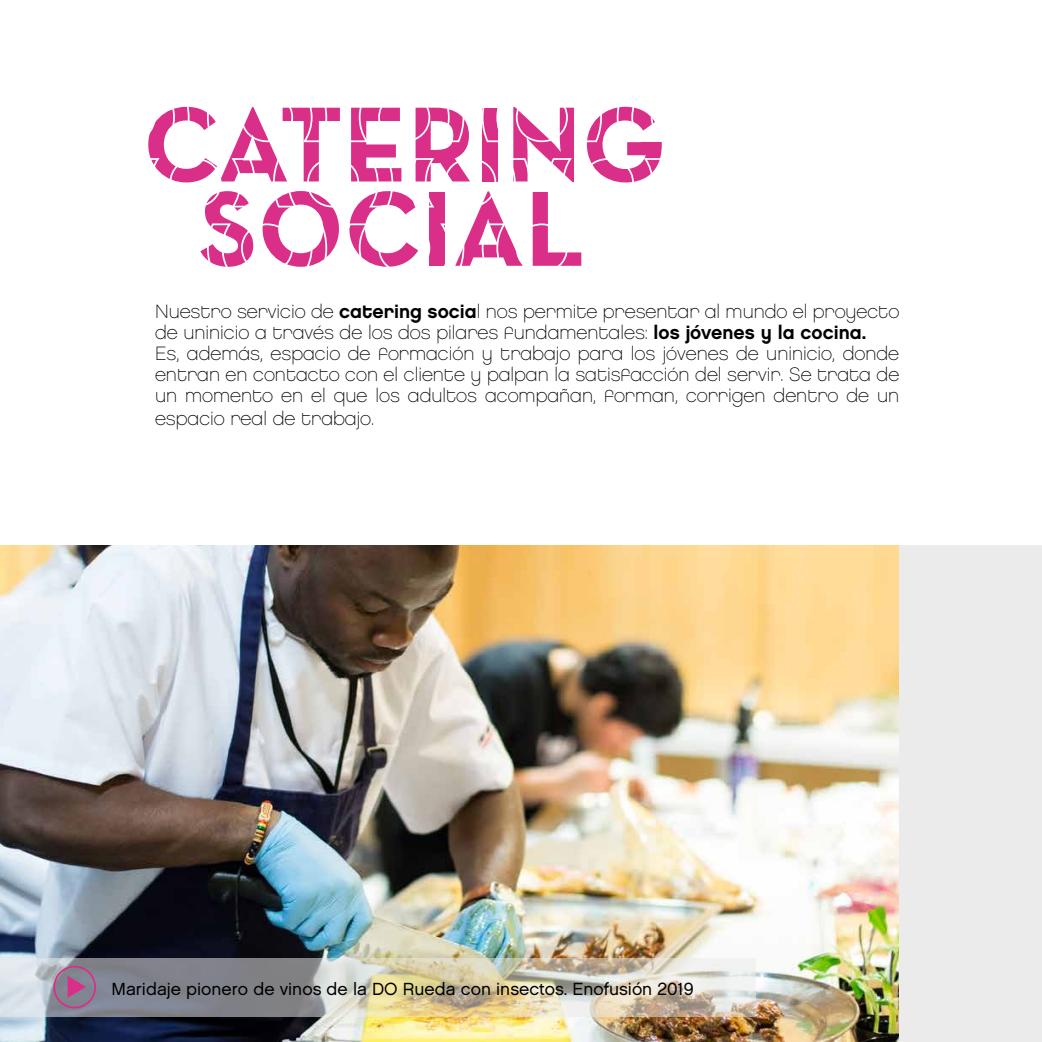
<style>
.page{position:relative;width:1042px;height:1042px;background:#fff}
.page>*{position:absolute;margin:0;border:0;box-sizing:border-box;transform-origin:0 0}
.t1{font:108.5px "Neutra Text Bold Alt";color:#da2f89}
.t2{font:19.25px/21px "Chalet Paris Nineteen Eighty";color:#000}
.t3{font:17.5px "Chalet London Nineteen Sixty";color:#000}
.s1{font-family:"Chalet New York Nineteen Eighty"}
</style>
<div class="page">
<img style="left:0;top:546px;width:899px;height:496px">
<div style="left:651px;top:223px;width:52px;height:50px;border:2px solid #fff;border-radius:50%"></div>
<div style="left:651px;top:93px;width:52px;height:49px;border:2px solid #fff;border-radius:50%"></div>
<div style="left:717px;top:158px;width:52px;height:49px;border:2px solid #fff;border-radius:50%"></div>
<div style="left:717px;top:28px;width:52px;height:49px;border:2px solid #fff;border-radius:50%"></div>
<div style="left:922px;top:223px;width:52px;height:50px;border:2px solid #fff;border-radius:50%"></div>
<div style="left:922px;top:93px;width:52px;height:49px;border:2px solid #fff;border-radius:50%"></div>
<div style="left:988px;top:158px;width:52px;height:49px;border:2px solid #fff;border-radius:50%"></div>
<div style="left:988px;top:28px;width:52px;height:49px;border:2px solid #fff;border-radius:50%"></div>
<div style="left:516px;top:223px;width:52px;height:50px;border:2px solid #fff;border-radius:50%"></div>
<div style="left:516px;top:93px;width:52px;height:49px;border:2px solid #fff;border-radius:50%"></div>
<div style="left:582px;top:158px;width:52px;height:49px;border:2px solid #fff;border-radius:50%"></div>
<div style="left:582px;top:28px;width:52px;height:49px;border:2px solid #fff;border-radius:50%"></div>
<div style="left:241px;top:223px;width:52px;height:50px;border:2px solid #fff;border-radius:50%"></div>
<div style="left:241px;top:93px;width:52px;height:49px;border:2px solid #fff;border-radius:50%"></div>
<div style="left:307px;top:158px;width:52px;height:49px;border:2px solid #fff;border-radius:50%"></div>
<div style="left:307px;top:28px;width:52px;height:49px;border:2px solid #fff;border-radius:50%"></div>
<div style="left:785px;top:223px;width:52px;height:50px;border:2px solid #fff;border-radius:50%"></div>
<div style="left:785px;top:93px;width:52px;height:49px;border:2px solid #fff;border-radius:50%"></div>
<div style="left:851px;top:158px;width:52px;height:49px;border:2px solid #fff;border-radius:50%"></div>
<div style="left:851px;top:28px;width:52px;height:49px;border:2px solid #fff;border-radius:50%"></div>
<div style="left:378px;top:223px;width:52px;height:50px;border:2px solid #fff;border-radius:50%"></div>
<div style="left:378px;top:93px;width:52px;height:49px;border:2px solid #fff;border-radius:50%"></div>
<div style="left:444px;top:158px;width:52px;height:49px;border:2px solid #fff;border-radius:50%"></div>
<div style="left:444px;top:28px;width:52px;height:49px;border:2px solid #fff;border-radius:50%"></div>
<div style="left:103px;top:223px;width:52px;height:50px;border:2px solid #fff;border-radius:50%"></div>
<div style="left:34px;top:158px;width:52px;height:49px;border:2px solid #fff;border-radius:50%"></div>
<div style="left:103px;top:93px;width:52px;height:49px;border:2px solid #fff;border-radius:50%"></div>
<div style="left:169px;top:158px;width:52px;height:49px;border:2px solid #fff;border-radius:50%"></div>
<div style="left:169px;top:28px;width:52px;height:49px;border:2px solid #fff;border-radius:50%"></div>
<div style="left:34px;top:28px;width:52px;height:49px;border:2px solid #fff;border-radius:50%"></div>
<div style="left:899px;top:546px;width:143px;height:496px;background:#ebebeb"></div>
<img style="left:0;top:958px;width:756px;height:59px">
<div style="left:53px;top:966px;width:43px;height:42px;border:2px solid #da2f89;border-radius:50%"></div>
<svg style="left:65px;top:971px;width:23px;height:31px"></svg>
<h1 class="t1" style="left:143px;top:77px;width:525px">CATERING</h1>
<h1 class="t1" style="left:199px;top:161px;width:388px">SOCIAL</h1>
<p class="t2" style="left:155px;top:301px;width:746px">Nuestro servicio de <span class="s1">catering socia</span>l nos permite presentar al mundo el proyecto de uninicio a través de los dos pilares fundamentales: <span class="s1">los jóvenes y la cocina.<br></span>Es, además, espacio de formación y trabajo para los jóvenes de uninicio, donde entran en contacto con el cliente y palpan la satisfacción del servir. Se trata de un momento en el que los adultos acompañan, forman, corrigen dentro de un</p>
<p class="t2" style="left:155px;top:408px;width:221px">espacio real de trabajo.</p>
<p class="t3" style="left:111px;top:978px;width:584px">Maridaje pionero de vinos de la DO Rueda con insectos. Enofusión 2019</p>
</div>
